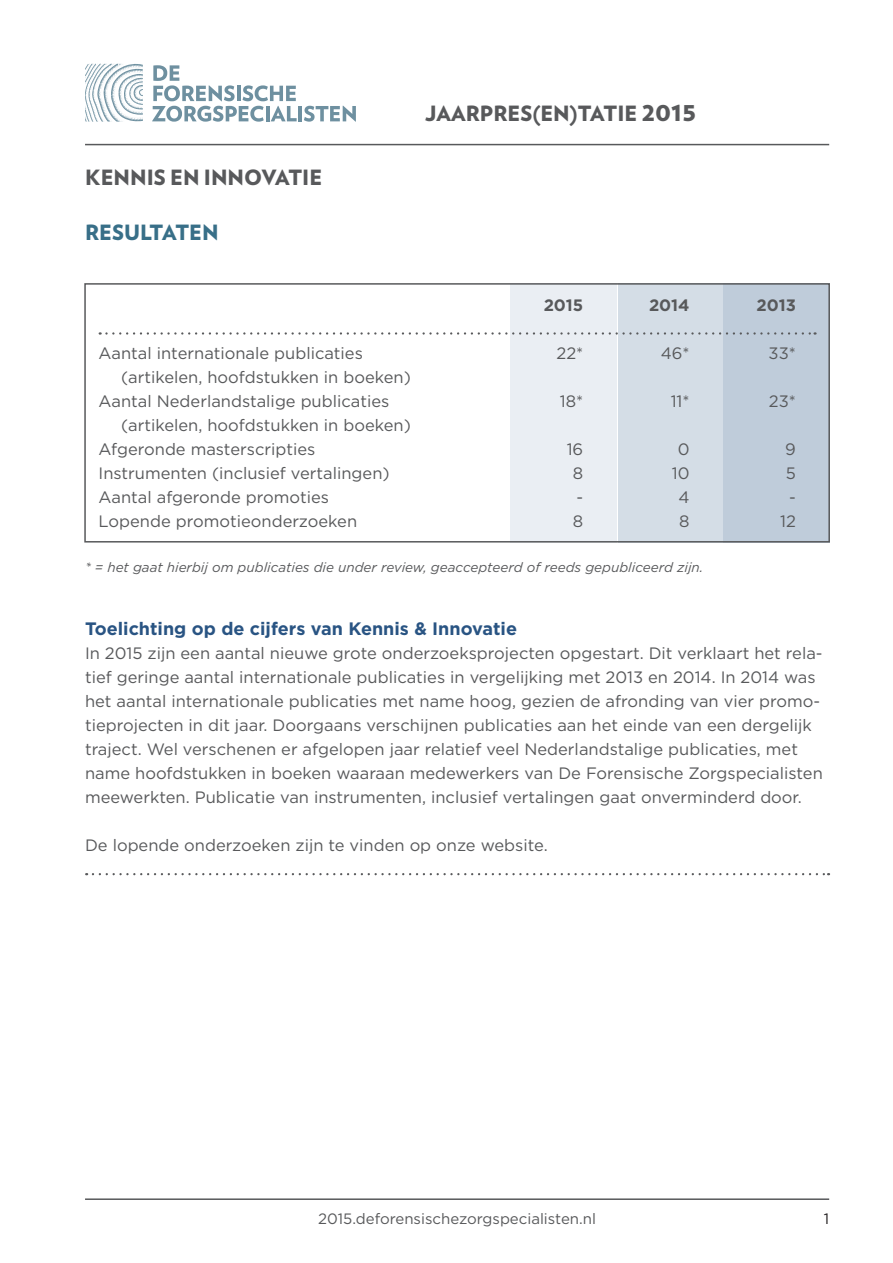
<style>
.page{position:relative;width:893px;height:1263px;background:#fff}
.page>*{position:absolute;margin:0;border:0;box-sizing:border-box;transform-origin:0 0}
.t1{font:900 21px "Verlag";color:#58595b}
.t2{font:900 21px "Verlag";color:#386f88}
.Kop{font:700 18px "Gotham";color:#295483}
.brood{font:16.5px/24px "Gotham";color:#58595b}
.brood-2{font:700 16.5px "Gotham";color:#58595b}
.t3{font:15px "Gotham";color:#58595b}
.t4{font:15px "Gotham";color:#231f20}
.brood-3{font:italic 13.5px "Gotham";color:#58595b}
.s1{font-size:27px}
</style>
<div class="page">
<hr style="left:85px;top:1198px;width:744px;height:2px;background:#58595b">
<div style="left:510px;top:283px;width:107px;height:259px;background:#eaeef3"></div>
<div style="left:618px;top:283px;width:106px;height:259px;background:#d4dde6"></div>
<div style="left:723px;top:283px;width:106px;height:259px;background:#bfccda"></div>
<svg style="left:85px;top:64px;width:58px;height:58px"></svg>
<svg style="left:152px;top:65px;width:145px;height:57px"></svg>
<hr style="left:298px;top:106px;width:4px;height:15px;background:#6e90a0">
<svg style="left:304px;top:106px;width:52px;height:16px"></svg>
<hr style="left:85px;top:144px;width:744px;height:1px;background:#58595b">
<svg style="left:100px;top:332px;width:716px;height:3px"></svg>
<div style="left:84px;top:283px;width:746px;height:259px;border:2px solid #58595b"></div>
<svg style="left:93px;top:873px;width:736px;height:2px"></svg>
<p class="t1" style="left:85px;top:160px;width:239px">KENNIS EN INNOVATIE</p>
<p class="t2" style="left:85px;top:215px;width:135px">RESULTATEN</p>
<p class="t1" style="left:425px;top:96px;width:272px">JAARPRES(EN)TATIE <span class="s1">2015</span></p>
<p class="brood-2" style="left:544px;top:294px;width:41px">2015</p>
<p class="brood-2" style="left:649px;top:294px;width:42px">2014</p>
<p class="brood-2" style="left:756px;top:294px;width:41px">2013</p>
<p class="brood" style="left:99px;top:340px;width:266px">Aantal internationale publicaties</p>
<p class="brood" style="left:556px;top:340px;width:28px">22*</p>
<p class="brood" style="left:661px;top:340px;width:30px">46*</p>
<p class="brood" style="left:769px;top:340px;width:29px">33*</p>
<p class="brood" style="left:121px;top:364px;width:291px">(artikelen, hoofdstukken in boeken)</p>
<p class="brood" style="left:99px;top:388px;width:292px">Aantal Nederlandstalige publicaties</p>
<p class="brood" style="left:560px;top:388px;width:25px">18*</p>
<p class="brood" style="left:671px;top:388px;width:20px">11*</p>
<p class="brood" style="left:769px;top:388px;width:29px">23*</p>
<p class="brood" style="left:121px;top:412px;width:291px">(artikelen, hoofdstukken in boeken)</p>
<p class="brood" style="left:99px;top:436px;width:218px">Afgeronde masterscripties</p>
<p class="brood" style="left:567px;top:436px;width:18px">16</p>
<p class="brood" style="left:678px;top:436px;width:13px">0</p>
<p class="brood" style="left:785px;top:436px;width:12px">9</p>
<p class="brood" style="left:99px;top:460px;width:293px">Instrumenten (inclusief vertalingen)</p>
<p class="brood" style="left:573px;top:460px;width:12px">8</p>
<p class="brood" style="left:672px;top:460px;width:19px">10</p>
<p class="brood" style="left:786px;top:460px;width:12px">5</p>
<p class="brood" style="left:99px;top:484px;width:232px">Aantal afgeronde promoties</p>
<p class="brood" style="left:577px;top:484px;width:8px">-</p>
<p class="brood" style="left:678px;top:484px;width:13px">4</p>
<p class="brood" style="left:789px;top:484px;width:8px">-</p>
<p class="brood" style="left:99px;top:508px;width:260px">Lopende promotieonderzoeken</p>
<p class="brood" style="left:573px;top:508px;width:12px">8</p>
<p class="brood" style="left:679px;top:508px;width:12px">8</p>
<p class="brood" style="left:780px;top:508px;width:17px">12</p>
<p class="brood-3" style="left:85px;top:559px;width:620px">* = het gaat hierbij om publicaties die under review, geaccepteerd of reeds gepubliceerd zijn.</p>
<p class="Kop" style="left:85px;top:617px;width:433px">Toelichting op de cijfers van Kennis &amp; Innovatie</p>
<p class="brood" style="left:85px;top:641px;width:739px">In 2015 zijn een aantal nieuwe grote onderzoeksprojecten opgestart. Dit verklaart het rela&shy;tief geringe aantal internationale publicaties in vergelijking met 2013 en 2014. In 2014 was het aantal internationale publicaties met name hoog, gezien de afronding van vier promo&shy;tieprojecten in dit jaar. Doorgaans verschijnen publicaties aan het einde van een dergelijk traject. Wel verschenen er afgelopen jaar relatief veel Nederlandstalige publicaties, met name hoofdstukken in boeken waaraan medewerkers van De Forensische Zorgspecialisten meewerkten. Publicatie van instrumenten, inclusief vertalingen gaat onverminderd door.</p>
<p class="brood" style="left:85px;top:833px;width:464px">De lopende onderzoeken zijn te vinden op onze website.</p>
<p class="t3" style="left:318px;top:1209px;width:279px">2015.deforensischezorgspecialisten.nl</p>
<p class="t4" style="left:824px;top:1209px;width:7px">1</p>
</div>
